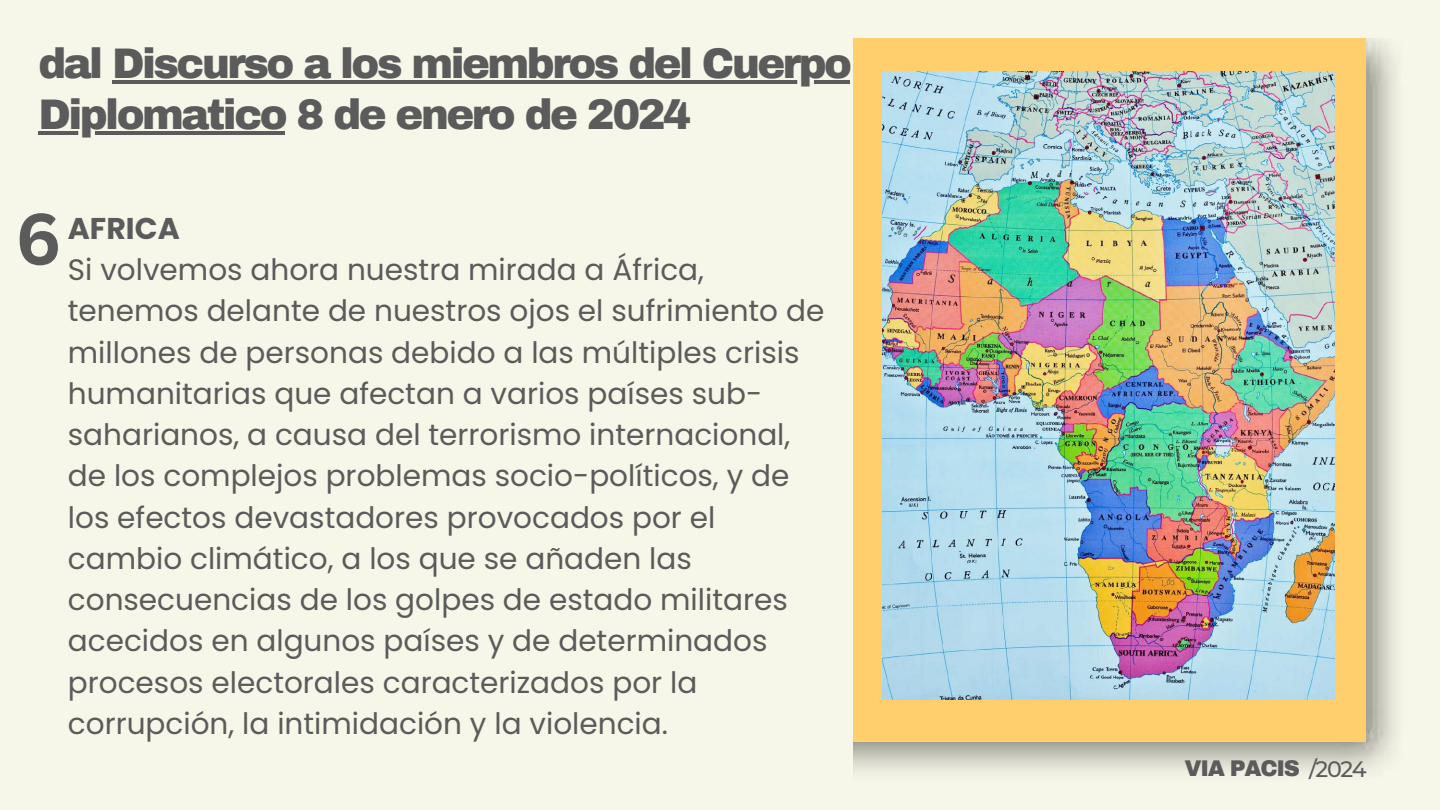
<style>
.page{position:relative;width:1440px;height:810px;background:#f6f6e9}
.page>*{position:absolute;margin:0;border:0;box-sizing:border-box;transform-origin:0 0}
.t1{font:700 71px "Canva Sans";color:#5b5b5b}
.t2{font:900 41.8px/51px "Archivo";letter-spacing:-.06em;color:#5b5b5b}
.t3{font:700 30px "Poppins";color:#5b5b5b}
.t4{font:29.5px/41.2px "Poppins";color:#5b5b5b}
.t5{font:900 22.2px "Archivo";letter-spacing:-.06em;color:#5b5b5b}
.s1{font-family:"Montserrat";font-weight:500}
</style>
<div class="page">
<div style="left:854px;top:38px;width:512px;height:704px;background:#ffce6d"></div>
<img style="left:882px;top:72px;width:453px;height:627px">
<hr style="left:112px;top:80px;width:738px;height:4px;background:#5b5b5b">
<hr style="left:38px;top:131px;width:247px;height:4px;background:#5b5b5b">
<h2 class="t2" style="left:38px;top:38px;width:815px">dal Discurso a los miembros del Cuerpo<br>Diplomatico 8 de enero de 2024</h2>
<h1 class="t1" style="left:15px;top:189px;width:48px">6</h1>
<p class="t3" style="left:68px;top:207px;width:113px">AFRICA</p>
<p class="t4" style="left:68px;top:249px;width:758px">Si volvemos ahora nuestra mirada a África, tenemos delante de nuestros ojos el sufrimiento de millones de personas debido a las múltiples crisis humanitarias que afectan a varios países sub&shy;saharianos, a causa del terrorismo internacional, de los complejos problemas socio-políticos, y de los efectos devastadores provocados por el cambio climático, a los que se añaden las consecuencias de los golpes de estado militares acecidos en algunos países y de determinados procesos electorales caracterizados por la corrupción, la intimidación y la violencia.</p>
<p class="t5" style="left:1185px;top:757px;width:184px">VIA PACIS <span class="s1">/2024</span></p>
</div>
